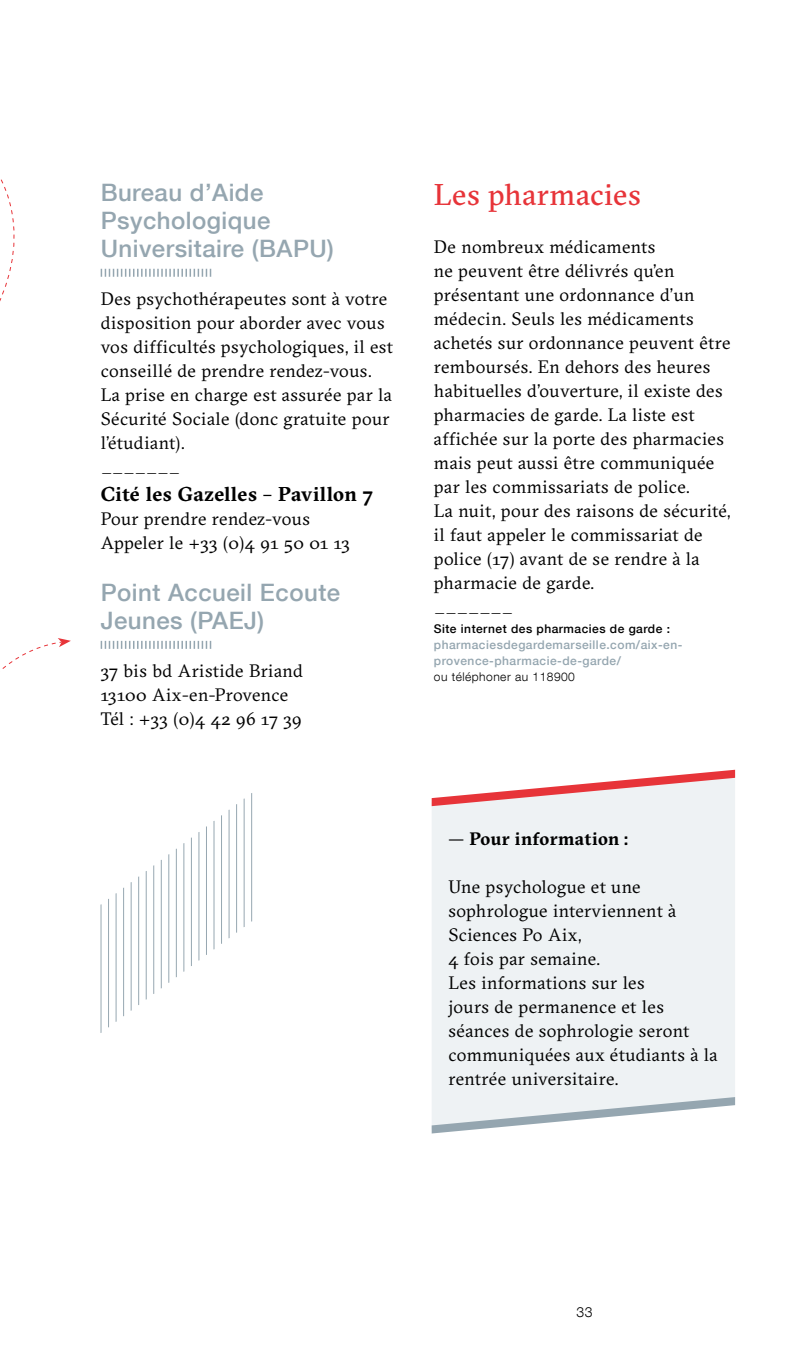
<style>
.page{position:relative;width:794px;height:1361px;background:#fff}
.page>*{position:absolute;margin:0;border:0;box-sizing:border-box;transform-origin:0 0}
.t1{font:30px "GT Sectra";letter-spacing:.02em;color:#e73439}
.t2{font:500 24px/28px "Helvetica Neue LT Com";letter-spacing:.02em;color:#95a6b0}
.t3{font:700 20px "GT Sectra";letter-spacing:.025em;color:#000}
.t4{font:18px/24px "GT Sectra";letter-spacing:.02em;color:#000}
.t5{font:700 18px "GT Sectra";letter-spacing:.02em;color:#000}
.t6{font:300 14px "Helvetica Neue LT Com";color:#000}
.t7{font:500 12px/16px "Helvetica Neue LT Com";letter-spacing:.04em;color:#95a6b0}
.t8{font:300 12px "Helvetica Neue LT Com";letter-spacing:.04em;color:#000}
.t9{font:500 12px "Helvetica Neue LT Com";letter-spacing:.04em;color:#000}
</style>
<div class="page">
<svg style="left:101px;top:269px;width:110px;height:8px"></svg>
<svg style="left:101px;top:641px;width:110px;height:8px"></svg>
<hr style="left:101px;top:904px;width:1px;height:129px;background:#95a6b0">
<hr style="left:108px;top:899px;width:1px;height:128px;background:#95a6b0">
<hr style="left:116px;top:893px;width:1px;height:128px;background:#95a6b0">
<hr style="left:123px;top:888px;width:1px;height:128px;background:#95a6b0">
<hr style="left:131px;top:882px;width:1px;height:128px;background:#95a6b0">
<hr style="left:138px;top:876px;width:1px;height:129px;background:#95a6b0">
<hr style="left:146px;top:871px;width:1px;height:128px;background:#95a6b0">
<hr style="left:153px;top:865px;width:1px;height:129px;background:#95a6b0">
<hr style="left:161px;top:860px;width:1px;height:128px;background:#95a6b0">
<hr style="left:168px;top:854px;width:1px;height:128px;background:#95a6b0">
<hr style="left:176px;top:849px;width:1px;height:128px;background:#95a6b0">
<hr style="left:183px;top:843px;width:1px;height:128px;background:#95a6b0">
<hr style="left:191px;top:837px;width:1px;height:129px;background:#95a6b0">
<hr style="left:199px;top:832px;width:1px;height:128px;background:#95a6b0">
<hr style="left:206px;top:826px;width:1px;height:129px;background:#95a6b0">
<hr style="left:214px;top:821px;width:1px;height:128px;background:#95a6b0">
<hr style="left:221px;top:815px;width:1px;height:129px;background:#95a6b0">
<hr style="left:229px;top:810px;width:1px;height:128px;background:#95a6b0">
<hr style="left:236px;top:804px;width:1px;height:128px;background:#95a6b0">
<hr style="left:244px;top:798px;width:1px;height:129px;background:#95a6b0">
<hr style="left:251px;top:793px;width:1px;height:128px;background:#95a6b0">
<div style="left:432px;top:806px;width:303px;height:291px;background:#eef2f4"></div>
<svg style="left:432px;top:770px;width:303px;height:36px"></svg>
<svg style="left:432px;top:1097px;width:303px;height:36px"></svg>
<svg style="left:0;top:179px;width:15px;height:123px"></svg>
<svg style="left:2px;top:638px;width:69px;height:31px"></svg>
<h2 class="t2" style="left:101px;top:178px;width:235px">Bureau d’Aide<br>Psychologique<br>Universitaire (BAPU)</h2>
<p class="t4" style="left:101px;top:287px;width:294px">Des psychothérapeutes sont à votre disposition pour aborder avec vous vos difficultés psychologiques, il est conseillé de prendre rendez-vous.<br>La prise en charge est assurée par la Sécurité Sociale (donc gratuite pour l’étudiant).</p>
<p class="t8" style="left:101px;top:465px;width:81px">———————</p>
<p class="t3" style="left:101px;top:482px;width:274px">Cité les Gazelles – Pavillon 7</p>
<p class="t4" style="left:101px;top:507px;width:250px">Pour prendre rendez-vous<br>Appeler le +33 (0)4 91 50 01 13</p>
<h2 class="t2" style="left:101px;top:578px;width:241px">Point Accueil Ecoute<br>Jeunes (PAEJ)</h2>
<p class="t4" style="left:101px;top:659px;width:204px">37 bis bd Aristide Briand<br>13100 Aix-en-Provence<br>Tél : +33 (0)4 42 96 17 39</p>
<h1 class="t1" style="left:434px;top:177px;width:208px">Les pharmacies</h1>
<p class="t4" style="left:434px;top:235px;width:298px">De nombreux médicaments<br>ne peuvent être délivrés qu’en présentant une ordonnance d’un médecin. Seuls les médicaments achetés sur ordonnance peuvent être remboursés. En dehors des heures habituelles d’ouverture, il existe des pharmacies de garde. La liste est affichée sur la porte des pharmacies mais peut aussi être communiquée par les commissariats de police.<br>La nuit, pour des raisons de sécurité, il faut appeler le commissariat de police (17) avant de se rendre à la pharmacie de garde.</p>
<p class="t8" style="left:434px;top:605px;width:81px">———————</p>
<p class="t9" style="left:434px;top:621px;width:238px">Site internet des pharmacies de garde :</p>
<p class="t7" style="left:434px;top:636px;width:250px">pharmaciesdegardemarseille.com/aix-en&shy;provence-pharmacie-de-garde/</p>
<p class="t8" style="left:434px;top:669px;width:143px">ou téléphoner au 118900</p>
<p class="t5" style="left:448px;top:828px;width:182px">— Pour information :</p>
<p class="t4" style="left:448px;top:875px;width:271px">Une psychologue et une sophrologue interviennent à<br>Sciences Po Aix,<br>4 fois par semaine.<br>Les informations sur les<br>jours de permanence et les séances de sophrologie seront communiquées aux étudiants à la rentrée universitaire.</p>
<p class="t6" style="left:576px;top:1303px;width:17px">33</p>
</div>
